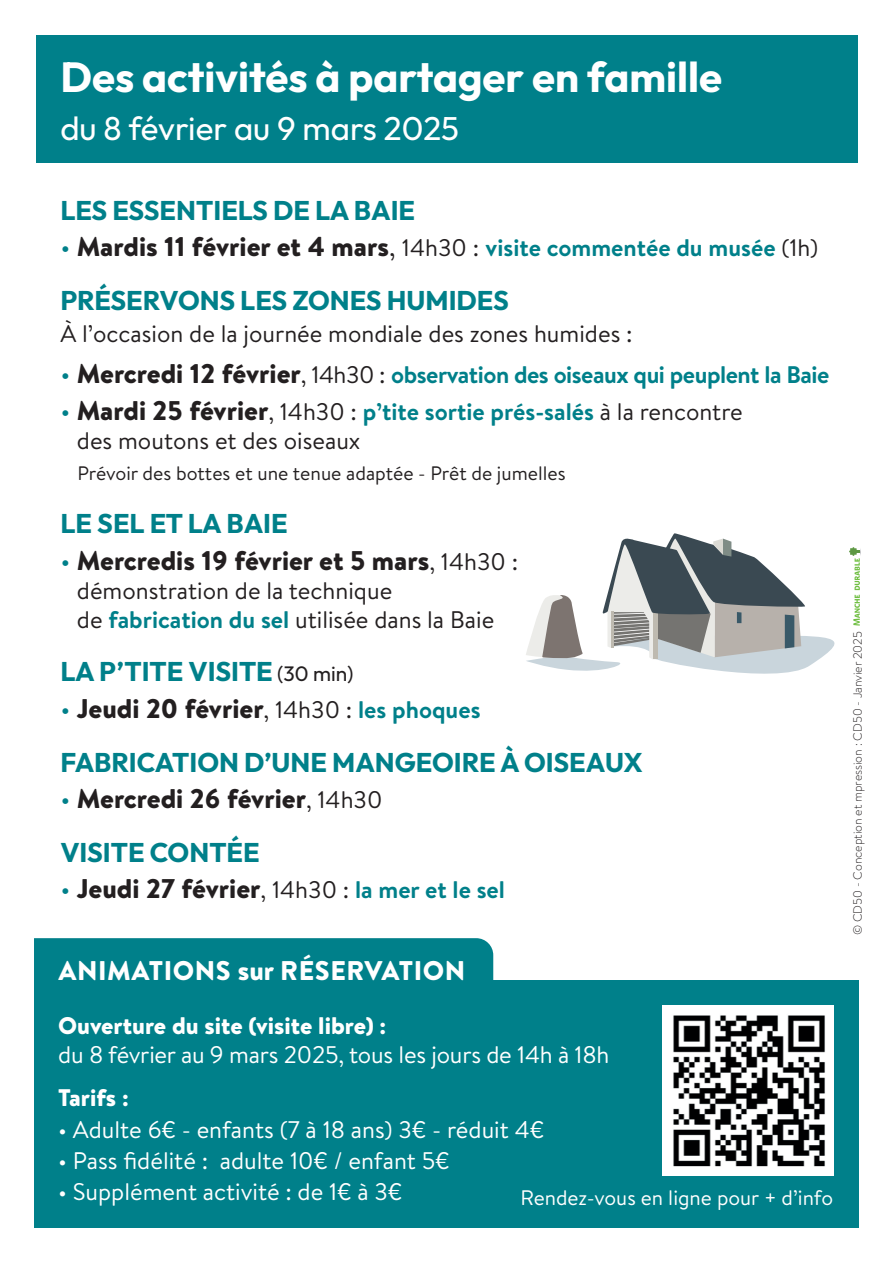
<style>
.page{position:relative;width:893px;height:1263px;background:#fff}
.page>*{position:absolute;margin:0;border:0;box-sizing:border-box;transform-origin:0 0}
.t1{font:700 42px "Outfit";color:#fff}
.t2{font:33px "Outfit";color:#fff}
.t3{font:900 27px "Brandon Text";color:#231f20}
.t4{font:700 27px "Outfit";color:#00808a}
.t5{font:900 27px "Brandon Text";letter-spacing:.02em;color:#fff}
.t6{font:24px/28.8px "Brandon Text";color:#231f20}
.t7{font:24px "Brandon Text";color:#fff}
.t8{font:700 24px "Brandon Text";letter-spacing:-.02em;color:#00808a}
.t9{font:900 24px "Brandon Text";color:#fff}
.t10{font:21px "Brandon Text";color:#fff}
.t11{font:19.5px "Brandon Text";color:#231f20}
.t12{font:300 12px "Brandon Text";color:#231f20}
.s1{font-weight:400;color:#00808a}
.s2{font-weight:400}
.s3{font-weight:400;font-size:24px}
.s4{font-weight:700;font-size:24px;color:#00808a}
.s5{font-weight:400;font-size:27px}
.s6{font-weight:900;font-size:27px;color:#231f20}
.s7{font-weight:400;color:#231f20}
.s8{font-size:27px;color:#00808a}
.s9{font-weight:900;font-size:27px}
.s10{font-weight:700;color:#00808a}
.s11{font-weight:400;font-size:21px;color:#231f20}
</style>
<div class="page">
<div style="left:34px;top:938px;width:459px;height:42px;background:#00808a"></div>
<div style="left:36px;top:36px;width:821px;height:127px;background:#00808a"></div>
<div style="left:34px;top:980px;width:825px;height:247px;background:#00808a"></div>
<img style="left:663px;top:1005px;width:170px;height:170px">
<svg style="left:526px;top:533px;width:309px;height:141px"></svg>
<hr style="left:611px;top:612px;width:3px;height:36px;background:#bebab0">
<svg style="left:849px;top:547px;width:12px;height:79px"></svg>
<h1 class="t1" style="left:60px;top:50px;width:663px">Des activités à partager en famille</h1>
<h2 class="t2" style="left:60px;top:108px;width:400px">du 8 février au 9 mars 2025</h2>
<p class="t4" style="left:60px;top:192px;width:356px">LES ESSENTIELS DE LA BAIE</p>
<p class="t3" style="left:60px;top:228px;width:759px"><span class="s1">•</span> Mardis 11 février et 4 mars<span class="s2">,</span> <span class="s3">14h30 :</span> <span class="s4">visite commentée du musée</span> <span class="s3">(1h)</span></p>
<p class="t4" style="left:60px;top:282px;width:450px">PRÉSERVONS LES ZONES HUMIDES</p>
<p class="t6" style="left:60px;top:319px;width:574px">À l’occasion de la journée mondiale des zones humides :</p>
<p class="t8" style="left:60px;top:358px;width:771px"><span class="s5">•</span> <span class="s6">Mercredi 12 février</span><span class="s7">, 14h30 :</span> observation des oiseaux qui peuplent la Baie</p>
<p class="t6" style="left:77px;top:396px;width:667px;text-indent:-17px"><span class="s8">•</span> <span class="s9">Mardi 25 février</span>, 14h30 : <span class="s10">p’tite sortie prés-salés</span> à la rencontre des moutons et des oiseaux</p>
<p class="t11" style="left:77px;top:459px;width:490px">Prévoir des bottes et une tenue adaptée - Prêt de jumelles</p>
<p class="t4" style="left:60px;top:506px;width:229px">LE SEL ET LA BAIE</p>
<p class="t3" style="left:60px;top:541px;width:459px"><span class="s1">•</span> Mercredis 19 février et 5 mars<span class="s3">, 14h30 :</span></p>
<p class="t6" style="left:77px;top:575px;width:419px">démonstration de la technique<br>de <span class="s10">fabrication du sel</span> utilisée dans la Baie</p>
<p class="t4" style="left:60px;top:654px;width:295px">LA P’TITE VISITE <span class="s11">(30 min)</span></p>
<p class="t3" style="left:60px;top:689px;width:422px"><span class="s1">•</span> Jeudi 20 février<span class="s3">, 14h30 :</span> <span class="s4">les phoques</span></p>
<p class="t4" style="left:60px;top:744px;width:584px">FABRICATION D’UNE MANGEOIRE À OISEAUX</p>
<p class="t3" style="left:60px;top:780px;width:324px"><span class="s1">•</span> Mercredi 26 février<span class="s3">, 14h30</span></p>
<p class="t4" style="left:60px;top:834px;width:201px">VISITE CONTÉE</p>
<p class="t3" style="left:60px;top:870px;width:446px"><span class="s1">•</span> Jeudi 27 février<span class="s3">, 14h30 :</span> <span class="s4">la mer et le sel</span></p>
<p class="t5" style="left:58px;top:951px;width:408px">ANIMATIONS sur RÉSERVATION</p>
<p class="t9" style="left:58px;top:1009px;width:330px">Ouverture du site (visite libre) :</p>
<p class="t7" style="left:58px;top:1038px;width:553px">du 8 février au 9 mars 2025, tous les jours de 14h à 18h</p>
<p class="t9" style="left:58px;top:1081px;width:72px">Tarifs :</p>
<p class="t7" style="left:58px;top:1113px;width:487px">• Adulte 6€ - enfants (7 à 18 ans) 3€ - réduit 4€</p>
<p class="t7" style="left:58px;top:1144px;width:393px">• Pass fidélité : adulte 10€ / enfant 5€</p>
<p class="t7" style="left:58px;top:1175px;width:346px">• Supplément activité : de 1€ à 3€</p>
<p class="t10" style="left:521px;top:1183px;width:314px">Rendez-vous en ligne pour + d’info</p>
<p class="t12" style="left:850px;top:935px;width:305px;rotate:-90deg">© CD50 - Conception et mpression : CD50 - Janvier 2025</p>
</div>
